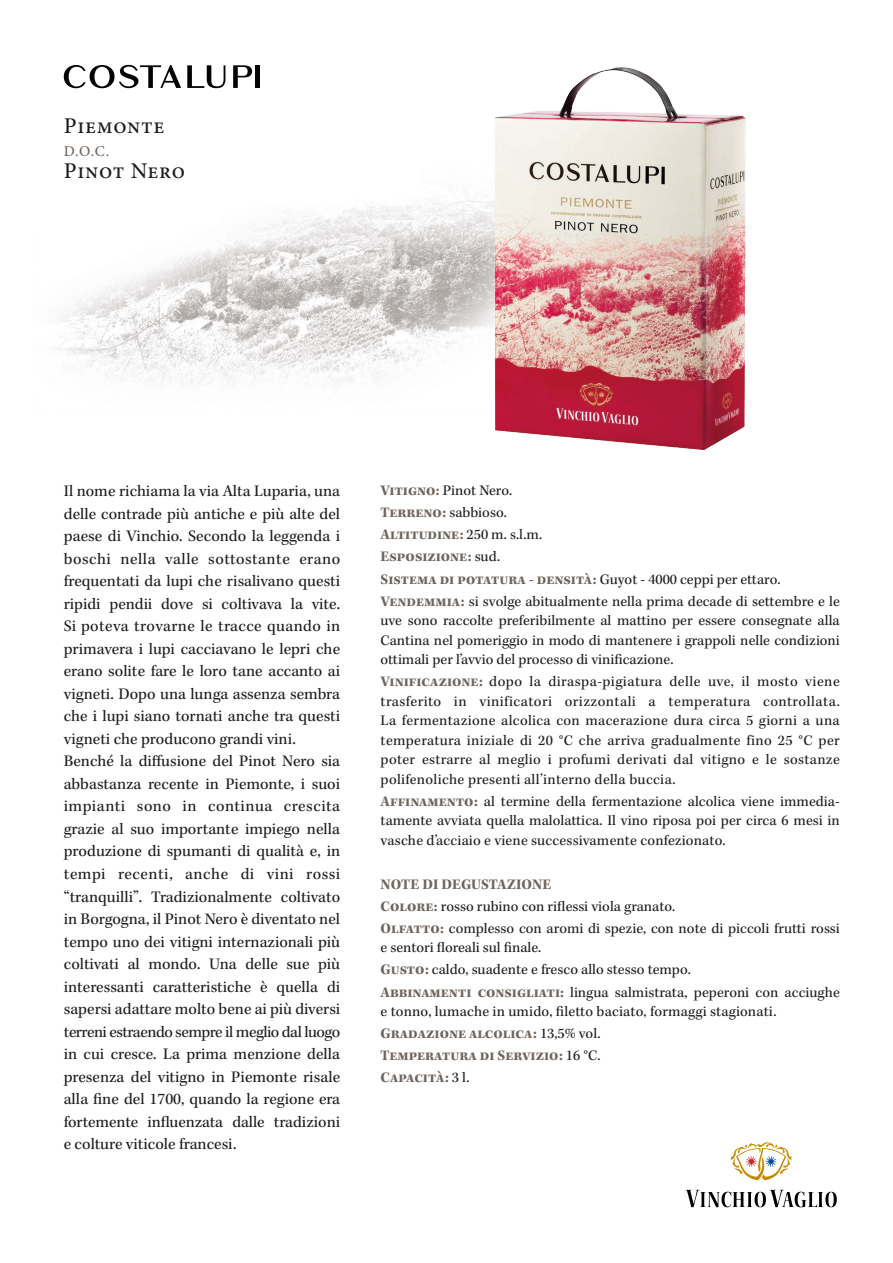
<style>
.page{position:relative;width:893px;height:1263px;background:#fff}
.page>*{position:absolute;margin:0;border:0;box-sizing:border-box;transform-origin:0 0}
.t1{font:500 22.5px "Minion Pro";letter-spacing:.03em;color:#1d1d1b}
.t2{font:16.5px/22.5px "Kepler Std";color:#1d1d1b}
.t3{font:15px/22px "Kepler Std";letter-spacing:.005em;color:#1d1d1b}
.t4{font:500 15px "Minion Pro";color:#6e655e}
.s1{font-weight:700;color:#6e655e}
</style>
<div class="page">
<svg style="left:685px;top:1190px;width:152px;height:17px"></svg>
<svg style="left:730px;top:1142px;width:62px;height:38px"></svg>
<img style="left:59px;top:194px;width:406px;height:191px">
<img style="left:465px;top:67px;width:281px;height:383px">
<svg style="left:233px;top:65px;width:19px;height:23px"></svg>
<svg style="left:64px;top:65px;width:117px;height:23px"></svg>
<svg style="left:187px;top:65px;width:38px;height:23px"></svg>
<hr style="left:256px;top:65px;width:4px;height:23px;background:#020304">
<h1 class="t1" style="left:64px;top:111px;width:102px">Piemonte</h1>
<p class="t4" style="left:64px;top:141px;width:47px">D.O.C.</p>
<h1 class="t1" style="left:64px;top:156px;width:123px">Pinot Nero</h1>
<p class="t2" style="left:64px;top:481px;width:278px">Il nome richiama la via Alta Luparia, una delle contrade più antiche e più alte del paese di Vinchio. Secondo la leggenda i boschi nella valle sottostante erano frequentati da lupi che risalivano questi ripidi pendii dove si coltivava la vite.<br>Si poteva trovarne le tracce quando in primavera i lupi cacciavano le lepri che erano solite fare le loro tane accanto ai vigneti. Dopo una lunga assenza sembra che i lupi siano tornati anche tra questi vigneti che producono grandi vini.<br>Benché la diffusione del Pinot Nero sia abbastanza recente in Piemonte, i suoi impianti sono in continua crescita grazie al suo importante impiego nella produzione di spumanti di qualità e, in tempi recenti, anche di vini rossi “tranquilli”. Tradizionalmente coltivato in Borgogna, il Pinot Nero è diventato nel tempo uno dei vitigni internazionali più coltivati al mondo. Una delle sue più interessanti caratteristiche è quella di sapersi adattare molto bene ai più diversi terreni estraendo sempre il meglio dal luogo in cui cresce. La prima menzione della presenza del vitigno in Piemonte risale alla fine del 1700, quando la regione era fortemente influenzata dalle tradizioni e colture viticole francesi.</p>
<p class="t3" style="left:381px;top:480px;width:461px"><span class="s1">Vitigno:</span> Pinot Nero.<br><span class="s1">Terreno:</span> sabbioso.<br><span class="s1">Altitudine:</span> 250 m. s.l.m.<br><span class="s1">Esposizione:</span> sud.<br><span class="s1">Sistema di potatura - densità:</span> Guyot - 4000 ceppi per ettaro.<br><span class="s1">Vendemmia:</span> si svolge abitualmente nella prima decade di settembre e le</p>
<p class="t3" style="left:381px;top:611px;width:461px;line-height:19.5px;text-align:justify">uve sono raccolte preferibilmente al mattino per essere consegnate alla Cantina nel pomeriggio in modo di mantenere i grappoli nelle condizioni ottimali per l’avvio del processo di vinificazione.</p>
<p class="t3" style="left:381px;top:672px;width:461px;line-height:19.5px;text-align:justify"><span class="s1">Vinificazione:</span> dopo la diraspa-pigiatura delle uve, il mosto viene trasferito in vinificatori orizzontali a temperatura controllata.<br>La fermentazione alcolica con macerazione dura circa 5 giorni a una temperatura iniziale di 20 °C che arriva gradualmente fino 25 °C per poter estrarre al meglio i profumi derivati dal vitigno e le sostanze polifenoliche presenti all’interno della buccia.</p>
<p class="t3" style="left:381px;top:792px;width:461px;line-height:19.5px;text-align:justify"><span class="s1">Affinamento:</span> al termine della fermentazione alcolica viene immedia&shy;tamente avviata quella malolattica. Il vino riposa poi per circa 6 mesi in vasche d’acciaio e viene successivamente confezionato.</p>
<p class="t3" style="left:381px;top:874px;width:461px"><span class="s1">NOTE DI DEGUSTAZIONE<br>Colore:</span> rosso rubino con riflessi viola granato.<br><span class="s1">Olfatto:</span> complesso con aromi di spezie, con note di piccoli frutti rossi</p>
<p class="t3" style="left:381px;top:937px;width:461px">e sentori floreali sul finale.<br><span class="s1">Gusto:</span> caldo, suadente e fresco allo stesso tempo.<br><span class="s1">Abbinamenti consigliati:</span> lingua salmistrata, peperoni con acciughe</p>
<p class="t3" style="left:381px;top:1001px;width:397px">e tonno, lumache in umido, filetto baciato, formaggi stagionati.<br><span class="s1">Gradazione alcolica:</span> 13,5% vol.<br><span class="s1">Temperatura di Servizio:</span> 16 °C.<br><span class="s1">Capacità:</span> 3 l.</p>
</div>
